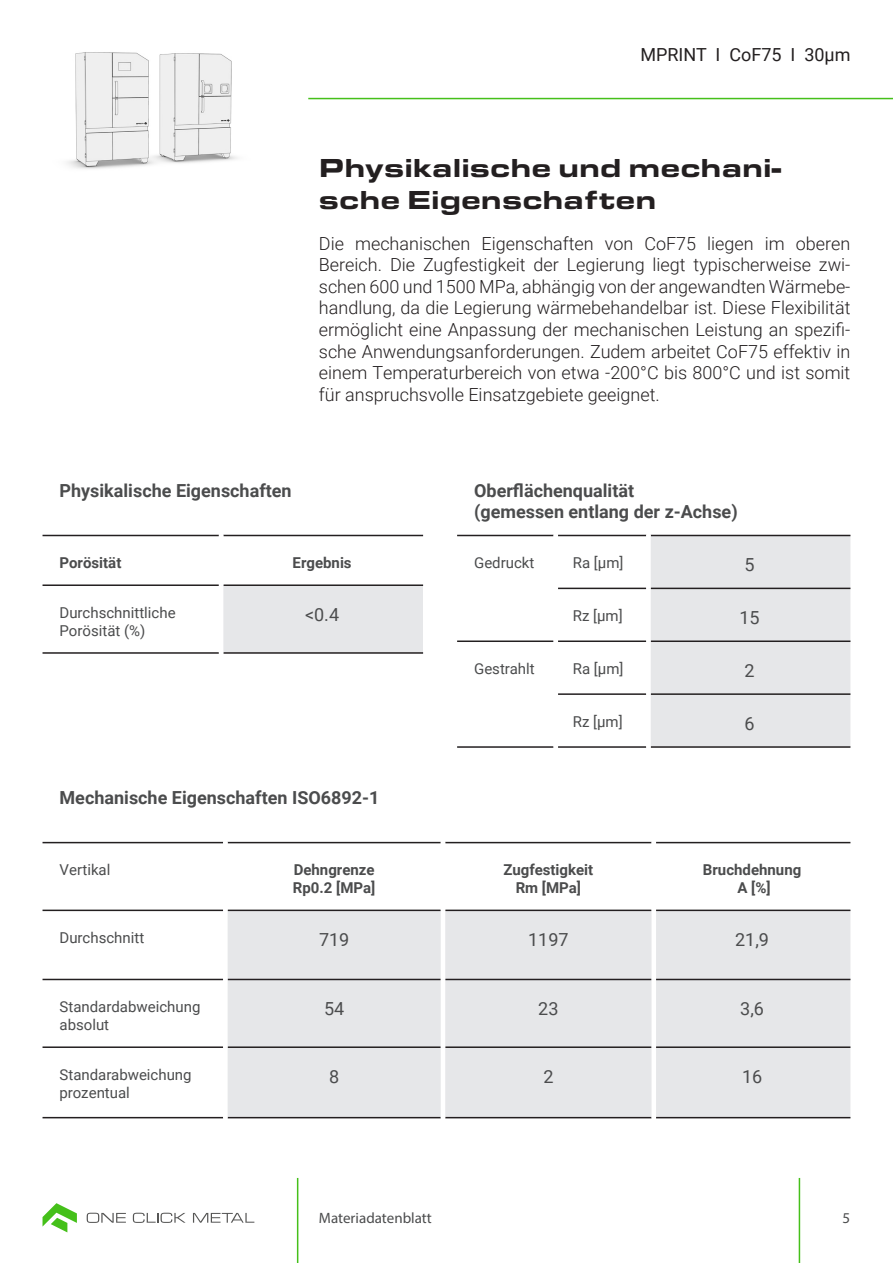
<style>
.page{position:relative;width:893px;height:1263px;background:#fff}
.page>*{position:absolute;margin:0;border:0;box-sizing:border-box;transform-origin:0 0}
.Titel_18_fett{font:900 27px/32.4px "Eurostile Ext";color:#231f20}
.Text_12_normal{font:300 18px/21.6px "Roboto";color:#231f20;text-align:justify}
.Text_fett{font:700 18px "Roboto";color:#4b4c4d}
.Text_fett-2{font:18px "Roboto";color:#4b4c4d}
.Titel_18_fett-2{font:18px "Roboto";color:#231f20}
.Text_fett-3{font:15px/18px "Roboto";color:#4b4c4d}
.Text_fett-4{font:700 15px "Roboto";color:#4b4c4d}
.t1{font:15px "Myriad Pro";color:#4b4c4d}
</style>
<div class="page">
<svg style="left:87px;top:1213px;width:39px;height:10px"></svg>
<svg style="left:133px;top:1213px;width:53px;height:10px"></svg>
<svg style="left:193px;top:1213px;width:61px;height:10px"></svg>
<svg style="left:43px;top:1203px;width:34px;height:29px"></svg>
<hr style="left:799px;top:1178px;width:1px;height:85px;background:#45c01a">
<hr style="left:297px;top:1178px;width:1px;height:85px;background:#45c01a">
<div style="left:228px;top:911px;width:622px;height:206px;background:#e6e7e9"></div>
<hr style="left:43px;top:842px;width:180px;height:1px;background:#231f20">
<hr style="left:228px;top:842px;width:213px;height:1px;background:#231f20">
<hr style="left:445px;top:842px;width:206px;height:1px;background:#231f20">
<hr style="left:656px;top:842px;width:194px;height:1px;background:#231f20">
<hr style="left:43px;top:909px;width:180px;height:2px;background:#231f20">
<hr style="left:228px;top:909px;width:213px;height:2px;background:#231f20">
<hr style="left:445px;top:909px;width:206px;height:2px;background:#231f20">
<hr style="left:656px;top:909px;width:194px;height:2px;background:#231f20">
<hr style="left:43px;top:979px;width:180px;height:1px;background:#231f20">
<hr style="left:228px;top:979px;width:213px;height:1px;background:#231f20">
<hr style="left:445px;top:979px;width:206px;height:1px;background:#231f20">
<hr style="left:656px;top:979px;width:194px;height:1px;background:#231f20">
<hr style="left:43px;top:1046px;width:180px;height:2px;background:#231f20">
<hr style="left:228px;top:1046px;width:213px;height:2px;background:#231f20">
<hr style="left:445px;top:1046px;width:206px;height:2px;background:#231f20">
<hr style="left:656px;top:1046px;width:194px;height:2px;background:#231f20">
<hr style="left:43px;top:1117px;width:180px;height:1px;background:#231f20">
<hr style="left:228px;top:1117px;width:213px;height:1px;background:#231f20">
<hr style="left:445px;top:1117px;width:206px;height:1px;background:#231f20">
<hr style="left:656px;top:1117px;width:194px;height:1px;background:#231f20">
<hr style="left:441px;top:910px;width:4px;height:69px;background:#fff">
<div style="left:651px;top:910px;width:5px;height:69px;background:#fff"></div>
<hr style="left:441px;top:979px;width:4px;height:68px;background:#fff">
<div style="left:651px;top:979px;width:5px;height:68px;background:#fff"></div>
<hr style="left:441px;top:1047px;width:4px;height:71px;background:#fff">
<div style="left:651px;top:1047px;width:5px;height:71px;background:#fff"></div>
<img style="left:67px;top:52px;width:170px;height:117px">
<hr style="left:308px;top:98px;width:585px;height:1px;background:#45c01a">
<div style="left:221px;top:585px;width:202px;height:68px;background:#e6e7e9"></div>
<hr style="left:43px;top:535px;width:176px;height:1px;background:#231f20">
<hr style="left:223px;top:535px;width:200px;height:1px;background:#231f20">
<hr style="left:43px;top:584px;width:176px;height:2px;background:#231f20">
<hr style="left:223px;top:584px;width:200px;height:2px;background:#231f20">
<hr style="left:43px;top:652px;width:176px;height:2px;background:#231f20">
<hr style="left:223px;top:652px;width:200px;height:2px;background:#231f20">
<hr style="left:219px;top:585px;width:4px;height:69px;background:#fff">
<div style="left:651px;top:536px;width:199px;height:210px;background:#e6e7e9"></div>
<hr style="left:457px;top:535px;width:96px;height:1px;background:#231f20">
<hr style="left:558px;top:535px;width:88px;height:1px;background:#231f20">
<hr style="left:651px;top:535px;width:199px;height:1px;background:#231f20">
<hr style="left:558px;top:588px;width:88px;height:1px;background:#231f20">
<hr style="left:651px;top:588px;width:199px;height:1px;background:#231f20">
<hr style="left:457px;top:640px;width:96px;height:2px;background:#231f20">
<hr style="left:558px;top:640px;width:88px;height:2px;background:#231f20">
<hr style="left:651px;top:640px;width:199px;height:2px;background:#231f20">
<hr style="left:558px;top:693px;width:88px;height:2px;background:#231f20">
<hr style="left:651px;top:693px;width:199px;height:2px;background:#231f20">
<hr style="left:457px;top:746px;width:96px;height:2px;background:#231f20">
<hr style="left:558px;top:746px;width:88px;height:2px;background:#231f20">
<hr style="left:651px;top:746px;width:199px;height:2px;background:#231f20">
<p class="Titel_18_fett-2" style="left:640px;top:42px;width:212px">MPRINT I CoF75 I 30µm</p>
<p class="Titel_18_fett" style="left:319px;top:149px;width:464px">Physikalische und mechani&shy;sche Eigenschaften</p>
<p class="Text_12_normal" style="left:319px;top:232px;width:533px">Die mechanischen Eigenschaften von CoF75 liegen im oberen Bereich. Die Zugfestigkeit der Legierung liegt typischerweise zwi&shy;schen 600 und 1500 MPa, abhängig von der angewandten Wärmebe&shy;handlung, da die Legierung wärmebehandelbar ist. Diese Flexibilität ermöglicht eine Anpassung der mechanischen Leistung an spezifi&shy;sche Anwendungsanforderungen. Zudem arbeitet CoF75 effektiv in einem Temperaturbereich von etwa -200°C bis 800°C und ist somit für anspruchsvolle Einsatzgebiete geeignet.</p>
<p class="Text_fett" style="left:60px;top:478px;width:234px">Physikalische Eigenschaften</p>
<p class="Text_fett-4" style="left:60px;top:552px;width:63px">Porösität</p>
<p class="Text_fett-4" style="left:293px;top:552px;width:61px">Ergebnis</p>
<p class="Text_fett-3" style="left:60px;top:603px;width:118px">Durchschnittliche<br>Porösität (%)</p>
<p class="Text_fett-2" style="left:305px;top:602px;width:36px">&lt;0.4</p>
<p class="Text_fett" style="left:60px;top:785px;width:321px">Mechanische Eigenschaften ISO6892-1</p>
<p class="Text_fett-3" style="left:60px;top:860px;width:52px">Vertikal</p>
<p class="Text_fett-4" style="left:294px;top:859px;width:82px">Dehngrenze</p>
<p class="Text_fett-4" style="left:293px;top:877px;width:84px">Rp0.2 [MPa]</p>
<p class="Text_fett" style="left:474px;top:478px;width:162px">Oberflächenqualität</p>
<p class="Text_fett" style="left:474px;top:499px;width:265px">(gemessen entlang der z-Achse)</p>
<p class="Text_fett-3" style="left:474px;top:553px;width:62px">Gedruckt</p>
<p class="Text_fett-3" style="left:573px;top:553px;width:52px">Ra [µm]</p>
<p class="Text_fett-2" style="left:744px;top:552px;width:12px">5</p>
<p class="Text_fett-3" style="left:573px;top:606px;width:51px">Rz [µm]</p>
<p class="Text_fett-2" style="left:739px;top:605px;width:22px">15</p>
<p class="Text_fett-3" style="left:474px;top:659px;width:62px">Gestrahlt</p>
<p class="Text_fett-3" style="left:573px;top:659px;width:52px">Ra [µm]</p>
<p class="Text_fett-2" style="left:744px;top:658px;width:12px">2</p>
<p class="Text_fett-3" style="left:573px;top:712px;width:51px">Rz [µm]</p>
<p class="Text_fett-2" style="left:744px;top:711px;width:12px">6</p>
<p class="Text_fett-4" style="left:503px;top:859px;width:91px">Zugfestigkeit</p>
<p class="Text_fett-4" style="left:516px;top:877px;width:67px">Rm [MPa]</p>
<p class="Text_fett-4" style="left:703px;top:859px;width:100px">Bruchdehnung</p>
<p class="Text_fett-4" style="left:737px;top:877px;width:35px">A [%]</p>
<p class="Text_fett-3" style="left:60px;top:928px;width:86px">Durchschnitt</p>
<p class="Text_fett-2" style="left:319px;top:927px;width:32px">719</p>
<p class="Text_fett-2" style="left:528px;top:927px;width:42px">1197</p>
<p class="Text_fett-2" style="left:735px;top:927px;width:35px">21,9</p>
<p class="Text_fett-3" style="left:60px;top:997px;width:142px">Standardabweichung absolut</p>
<p class="Text_fett-2" style="left:324px;top:996px;width:22px">54</p>
<p class="Text_fett-2" style="left:538px;top:996px;width:22px">23</p>
<p class="Text_fett-2" style="left:740px;top:996px;width:25px">3,6</p>
<p class="Text_fett-3" style="left:60px;top:1065px;width:134px">Standarabweichung prozentual</p>
<p class="Text_fett-2" style="left:329px;top:1064px;width:12px">8</p>
<p class="Text_fett-2" style="left:543px;top:1064px;width:12px">2</p>
<p class="Text_fett-2" style="left:742px;top:1064px;width:22px">16</p>
<p class="t1" style="left:319px;top:1209px;width:114px">Materiadatenblatt</p>
<p class="t1" style="left:842px;top:1209px;width:9px">5</p>
</div>
